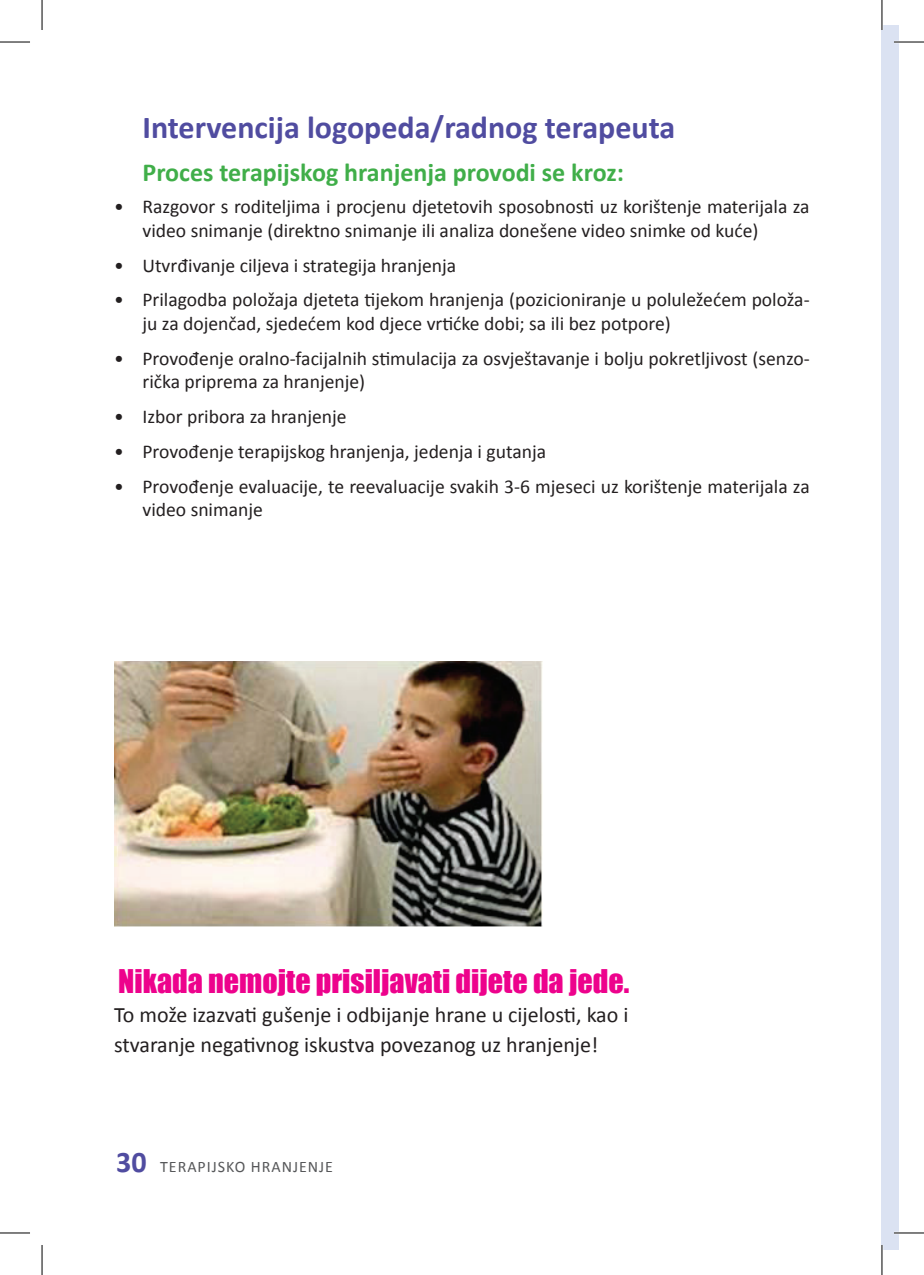
<style>
.page{position:relative;width:924px;height:1275px;background:#fff}
.page>*{position:absolute;margin:0;border:0;box-sizing:border-box;transform-origin:0 0}
.t1{font:700 32px "Calibri";color:#504ca0}
.t2{font:30px "Impact";color:#ed028c}
.t3{font:700 26px "Calibri";color:#40ae49}
.t4{font:22px/29.4px "Calibri";color:#231f20}
.t5{font:19.6px/23.6px "Calibri";color:#231f20}
.t6{font:16px "Calibri";letter-spacing:.06em;color:#57585a}
.s1{font-weight:700;font-size:30px;color:#504ca0}
</style>
<div class="page">
<div style="left:881px;top:25px;width:17px;height:1225px;background:#dbe2f2"></div>
<img style="left:114px;top:661px;width:428px;height:265px">
<hr style="left:893px;top:41px;width:30px;height:2px;background:#fff">
<hr style="left:893px;top:1231px;width:30px;height:3px;background:#fff">
<hr style="left:0;top:42px;width:30px;height:1px;background:#000">
<hr style="left:893px;top:42px;width:30px;height:1px;background:#000">
<hr style="left:0;top:1232px;width:30px;height:1px;background:#000">
<hr style="left:893px;top:1232px;width:30px;height:1px;background:#000">
<hr style="left:42px;top:0;width:1px;height:30px;background:#000">
<hr style="left:42px;top:1245px;width:1px;height:30px;background:#000">
<hr style="left:881px;top:0;width:1px;height:30px;background:#000">
<hr style="left:881px;top:1245px;width:1px;height:30px;background:#000">
<h1 class="t1" style="left:142px;top:107px;width:534px">Intervencija logopeda/radnog terapeuta</h1>
<h3 class="t3" style="left:142px;top:156px;width:482px">Proces terapijskog hranjenja provodi se kroz:</h3>
<p class="t5" style="left:142px;top:195px;width:668px;text-indent:-28px">• Razgovor s roditeljima i procjenu djetetovih sposobnosti uz korištenje materijala za video snimanje (direktno snimanje ili analiza donešene video snimke od kuće)</p>
<p class="t5" style="left:114px;top:253px;width:343px">• Utvrđivanje ciljeva i strategija hranjenja</p>
<p class="t5" style="left:142px;top:288px;width:668px;text-indent:-28px">• Prilagodba položaja djeteta tijekom hranjenja (pozicioniranje u poluležećem položa&shy;ju za dojenčad, sjedećem kod djece vrtićke dobi; sa ili bez potpore)</p>
<p class="t5" style="left:142px;top:346px;width:668px;text-indent:-28px">• Provođenje oralno-facijalnih stimulacija za osvještavanje i bolju pokretljivost (senzo&shy;rička priprema za hranjenje)</p>
<p class="t5" style="left:114px;top:405px;width:234px">• Izbor pribora za hranjenje</p>
<p class="t5" style="left:114px;top:440px;width:433px">• Provođenje terapijskog hranjenja, jedenja i gutanja</p>
<p class="t5" style="left:142px;top:474px;width:668px;text-indent:-28px">• Provođenje evaluacije, te reevaluacije svakih 3-6 mjeseci uz korištenje materijala za video snimanje</p>
<h2 class="t2" style="left:118px;top:957px;width:512px">Nikada nemojte prisiljavati dijete da jede.</h2>
<p class="t4" style="left:114px;top:1000px;width:515px">To može izazvati gušenje i odbijanje hrane u cijelosti, kao i stvaranje negativnog iskustva povezanog uz hranjenje!</p>
<p class="t6" style="left:116px;top:1156px;width:218px"><span class="s1">30</span> TERAPIJSKO HRANJENJE</p>
</div>
